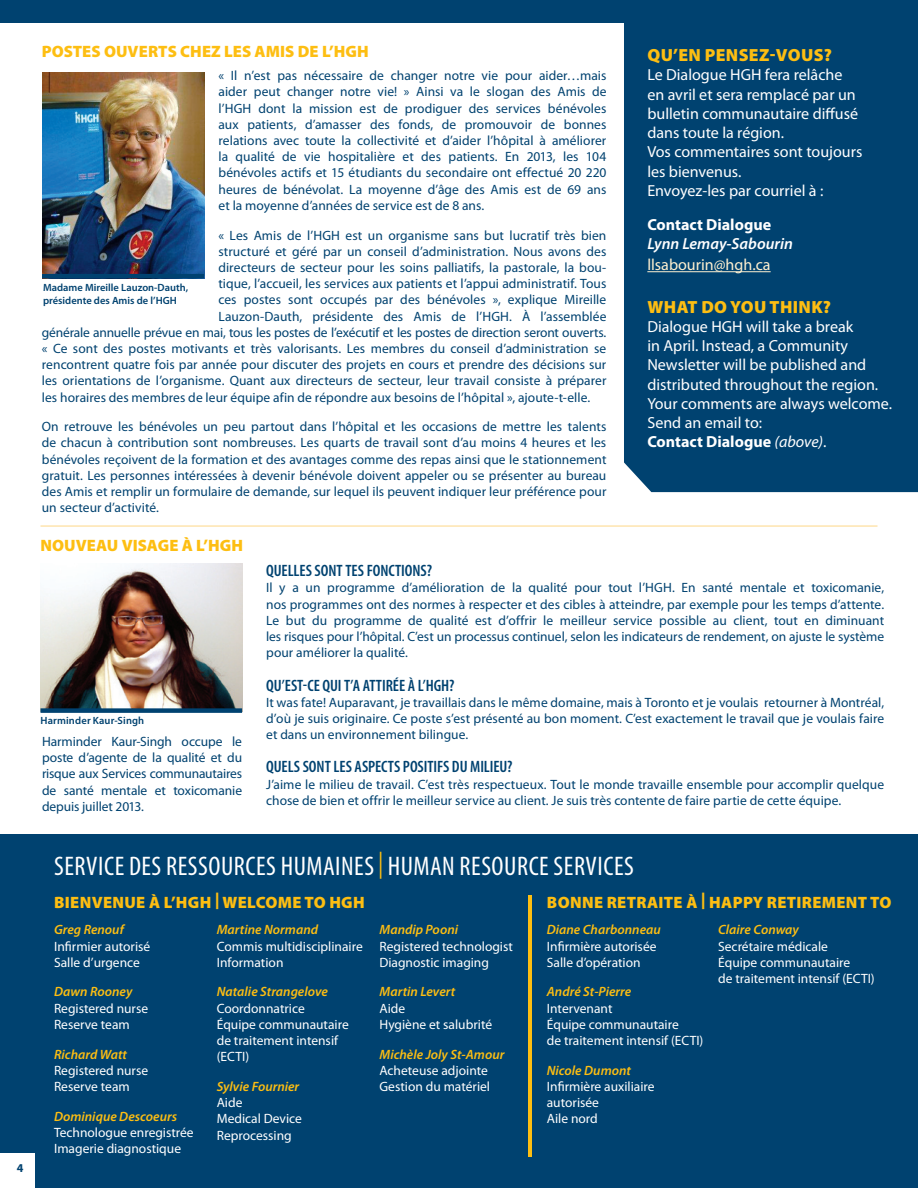
<style>
.page{position:relative;width:918px;height:1188px;background:#fff}
.page>*{position:absolute;margin:0;border:0;box-sizing:border-box;transform-origin:0 0}
.t1{font:condensed 27px "Myriad Pro";letter-spacing:.02em;color:#fff}
.t2{font:900 17.7px "Myriad Pro";letter-spacing:.02em;color:#fdbe12}
.t3{font:900 16.5px "Myriad Pro";letter-spacing:.01em;color:#fdbe12}
.t4{font:600 condensed 16.5px "Myriad Pro";letter-spacing:-.005em;color:#004270}
.t5{font:16.05px/19.2px "Myriad Pro";color:#fff}
.t6{font:italic 600 16.05px "Myriad Pro";color:#fff}
.t7{font:16.05px "Myriad Pro";color:#fef0d0}
.t8{font:700 16.05px "Myriad Pro";color:#fff}
.t9{font:13.5px/16.2px "Myriad Pro";color:#004270;text-align:justify}
.t10{font:13.5px/16.2px "Myriad Pro";color:#fff}
.t11{font:italic 600 13.5px "Myriad Pro";color:#fdbe12}
.t12{font:700 12px "Myriad Pro";color:#004270}
.t13{font:600 10.5px/12.6px "Myriad Pro";color:#004270}
.s1{font-weight:700}
.s2{font-style:italic}
.s3{color:#fdbe12}
</style>
<div class="page">
<div style="left:0;top:834px;width:918px;height:354px;background:#004270"></div>
<div style="left:0;top:1153px;width:35px;height:35px;background:#fff"></div>
<div style="left:624px;top:22px;width:294px;height:470px;background:#004270"></div>
<div style="left:0;top:0;width:918px;height:22px;background:#004270"></div>
<hr style="left:647px;top:271px;width:124px;height:1px;background:#fef0d0">
<hr style="left:529px;top:895px;width:3px;height:261px;background:#fdbe12">
<img style="left:40px;top:564px;width:202px;height:144px">
<div style="left:40px;top:708px;width:202px;height:5px;background:#004270"></div>
<img style="left:42px;top:72px;width:162px;height:202px">
<hr style="left:42px;top:274px;width:162px;height:4px;background:#004270">
<hr style="left:40px;top:526px;width:838px;height:1px;background:#fed786">
<p class="t12" style="left:17px;top:1160px;width:8px">4</p>
<p class="t3" style="left:42px;top:42px;width:305px">POSTES OUVERTS CHEZ LES AM IS DE L’HGH</p>
<p class="t9" style="left:218px;top:67px;width:390px">« Il n’est pas nécessaire de changer notre vie pour aider…mais aider peut changer notre vie! » Ainsi va le slogan des Amis de l’HGH dont la mission est de prodiguer des services bénévoles aux patients, d’amasser des fonds, de promouvoir de bonnes relations avec toute la collectivité et d’aider l’hôpital à améliorer la qualité de vie hospitalière et des patients. En 2013, les 104 bénévoles actifs et 15 étudiants du secondaire ont effectué 20 220 heures de bénévolat. La moyenne d’âge des Amis est de 69 ans et la moyenne d’années de service est de 8 ans.</p>
<p class="t9" style="left:218px;top:227px;width:389px">« Les Amis de l’HGH est un organisme sans but lucratif très bien</p>
<p class="t9" style="left:218px;top:243px;width:389px">structuré et géré par un conseil d’administration. Nous avons des</p>
<p class="t9" style="left:218px;top:259px;width:389px">directeurs de secteur pour les soins palliatifs, la pastorale, la bou-</p>
<p class="t9" style="left:218px;top:275px;width:389px">tique, l’accueil, les services aux patients et l’appui administratif. Tous</p>
<p class="t9" style="left:218px;top:291px;width:389px">ces postes sont occupés par des bénévoles », explique Mireille</p>
<p class="t9" style="left:218px;top:308px;width:389px">Lauzon-Dauth, présidente des Amis de l’HGH. À l’assemblée</p>
<p class="t9" style="left:42px;top:324px;width:566px">générale annuelle prévue en mai, tous les postes de l’exécutif et les postes de direction seront ouverts.</p>
<p class="t9" style="left:42px;top:340px;width:566px">« Ce sont des postes motivants et très valorisants. Les membres du conseil d’administration se</p>
<p class="t9" style="left:42px;top:356px;width:566px">rencontrent quatre fois par année pour discuter des projets en cours et prendre des décisions sur</p>
<p class="t9" style="left:42px;top:372px;width:566px">les orientations de l’organisme. Quant aux directeurs de secteur, leur travail consiste à préparer</p>
<p class="t9" style="left:42px;top:389px;width:550px">les horaires des membres de leur équipe afin de répondre aux besoins de l’hôpital », ajoute-t-elle.</p>
<p class="t9" style="left:42px;top:418px;width:566px">On retrouve les bénévoles un peu partout dans l’hôpital et les occasions de mettre les talents de chacun à contribution sont nombreuses. Les quarts de travail sont d’au moins 4 heures et les bénévoles reçoivent de la formation et des avantages comme des repas ainsi que le stationnement gratuit. Les personnes intéressées à devenir bénévole doivent appeler ou se présenter au bureau des Amis et remplir un formulaire de demande, sur lequel ils peuvent indiquer leur préférence pour un secteur d’activité.</p>
<p class="t13" style="left:43px;top:281px;width:147px">Madame Mireille Lauzon-Dauth, présidente des Amis de l’HGH</p>
<p class="t3" style="left:41px;top:536px;width:180px">NOUVEAU VISAGE À L’HGH</p>
<h2 class="t2" style="left:648px;top:45px;width:186px">QU’EN PENSEZ-VOUS?</h2>
<p class="t5" style="left:647px;top:65px;width:217px">Le Dialogue HGH fera relâche en avril et sera remplacé par un bulletin communautaire diffusé dans toute la région.<br>Vos commentaires sont toujours les bienvenus.<br>Envoyez-les par courriel à :</p>
<p class="t8" style="left:647px;top:214px;width:125px">Contact Dialogue</p>
<p class="t6" style="left:647px;top:233px;width:147px">Lynn Lemay-Sabourin</p>
<p class="t7" style="left:647px;top:255px;width:125px">llsabourin@hgh.ca</p>
<h2 class="t2" style="left:648px;top:296px;width:185px">WHAT DO YOU THINK?</h2>
<p class="t5" style="left:647px;top:317px;width:246px">Dialogue HGH will take a break<br>in April. Instead, a Community<br>Newsletter will be published and distributed throughout the region.<br>Your comments are always welcome.<br>Send an email to:<br><span class="s1">Contact Dialogue</span> <span class="s2">(above)</span>.</p>
<p class="t13" style="left:40px;top:714px;width:105px">Harminder Kaur-Singh</p>
<p class="t9" style="left:42px;top:733px;width:202px">Harminder Kaur-Singh occupe le poste d’agente de la qualité et du risque aux Services communautaires de santé mentale et toxicomanie depuis juillet 2013.</p>
<p class="t4" style="left:266px;top:562px;width:167px">QUELLES SONT TES FONCTIONS?</p>
<p class="t9" style="left:266px;top:580px;width:620px">Il y a un programme d’amélioration de la qualité pour tout l’HGH. En santé mentale et toxicomanie, nos programmes ont des normes à respecter et des cibles à atteindre, par exemple pour les temps d’attente.<br>Le but du programme de qualité est d’offrir le meilleur service possible au client, tout en diminuant les risques pour l’hôpital. C’est un processus continuel, selon les indicateurs de rendement, on ajuste le système pour améliorer la qualité.</p>
<p class="t4" style="left:266px;top:676px;width:190px">QU’EST-CE QUI T’A ATTIRÉE À L’HGH?</p>
<p class="t9" style="left:266px;top:694px;width:620px">It was fate! Auparavant, je travaillais dans le même domaine, mais à Toronto et je voulais retourner à Montréal, d’où je suis originaire. Ce poste s’est présenté au bon moment. C’est exactement le travail que je voulais faire et dans un environnement bilingue.</p>
<p class="t4" style="left:266px;top:758px;width:248px">QUELS SONT LES ASPECTS POSITIFS DU MILIEU?</p>
<p class="t9" style="left:266px;top:776px;width:620px">J’aime le milieu de travail. C’est très respectueux. Tout le monde travaille ensemble pour accomplir quelque chose de bien et offrir le meilleur service au client. Je suis très contente de faire partie de cette équipe.</p>
<h1 class="t1" style="left:54px;top:850px;width:579px">SERVICE DES RESSOURCES HUMAINES <span class="s3">|</span> HUMAN RESOURCE SERVICES</h1>
<p class="t3" style="left:54px;top:893px;width:134px">BIENVENUE À L’HGH</p>
<p class="t3" style="left:215px;top:893px;width:127px">| WELCOME TO HGH</p>
<p class="t11" style="left:54px;top:921px;width:71px">Greg Renouf</p>
<p class="t10" style="left:54px;top:938px;width:98px">Infirmier autorisé<br>Salle d’urgence</p>
<p class="t11" style="left:54px;top:983px;width:80px">Dawn Rooney</p>
<p class="t10" style="left:54px;top:1000px;width:96px">Registered nurse<br>Reserve team</p>
<p class="t11" style="left:54px;top:1045px;width:75px">Richard Watt</p>
<p class="t10" style="left:54px;top:1062px;width:96px">Registered nurse<br>Reserve team</p>
<p class="t11" style="left:54px;top:1108px;width:125px">Dominique Descoeurs</p>
<p class="t10" style="left:54px;top:1124px;width:141px">Technologue enregistrée<br>Imagerie diagnostique</p>
<p class="t11" style="left:217px;top:921px;width:103px">Martine Normand</p>
<p class="t10" style="left:217px;top:938px;width:148px">Commis multidisciplinaire<br>Information</p>
<p class="t11" style="left:217px;top:983px;width:113px">Natalie Strangelove</p>
<p class="t10" style="left:217px;top:1000px;width:134px">Coordonnatrice<br>Équipe communautaire de traitement intensif (ECTI)</p>
<p class="t11" style="left:217px;top:1078px;width:84px">Sylvie Fournier</p>
<p class="t10" style="left:217px;top:1094px;width:87px">Aide<br>Medical Device<br>Reprocessing</p>
<p class="t11" style="left:380px;top:921px;width:80px">Mandip Pooni</p>
<p class="t10" style="left:380px;top:938px;width:135px">Registered technologist<br>Diagnostic imaging</p>
<p class="t11" style="left:380px;top:983px;width:77px">Martin Levert</p>
<p class="t10" style="left:380px;top:1000px;width:114px">Aide<br>Hygiène et salubrité</p>
<p class="t11" style="left:380px;top:1045px;width:126px">Michèle Joly St-Amour</p>
<p class="t10" style="left:380px;top:1062px;width:112px">Acheteuse adjointe<br>Gestion du matériel</p>
<p class="t3" style="left:547px;top:893px;width:346px">BONNE RETRAITE À | HAPPY RETIREMENT TO</p>
<p class="t11" style="left:547px;top:921px;width:115px">Diane Charbonneau</p>
<p class="t10" style="left:547px;top:938px;width:111px">Infirmière autorisée<br>Salle d’opération</p>
<p class="t11" style="left:547px;top:983px;width:86px">André St-Pierre</p>
<p class="t10" style="left:547px;top:1000px;width:158px">Intervenant<br>Équipe communautaire<br>de traitement intensif (ECTI)</p>
<p class="t11" style="left:547px;top:1062px;width:86px">Nicole Dumont</p>
<p class="t10" style="left:547px;top:1078px;width:109px">Infirmière auxiliaire autorisée<br>Aile nord</p>
<p class="t11" style="left:718px;top:921px;width:82px">Claire Conway</p>
<p class="t10" style="left:718px;top:938px;width:158px">Secrétaire médicale<br>Équipe communautaire<br>de traitement intensif (ECTI)</p>
</div>
